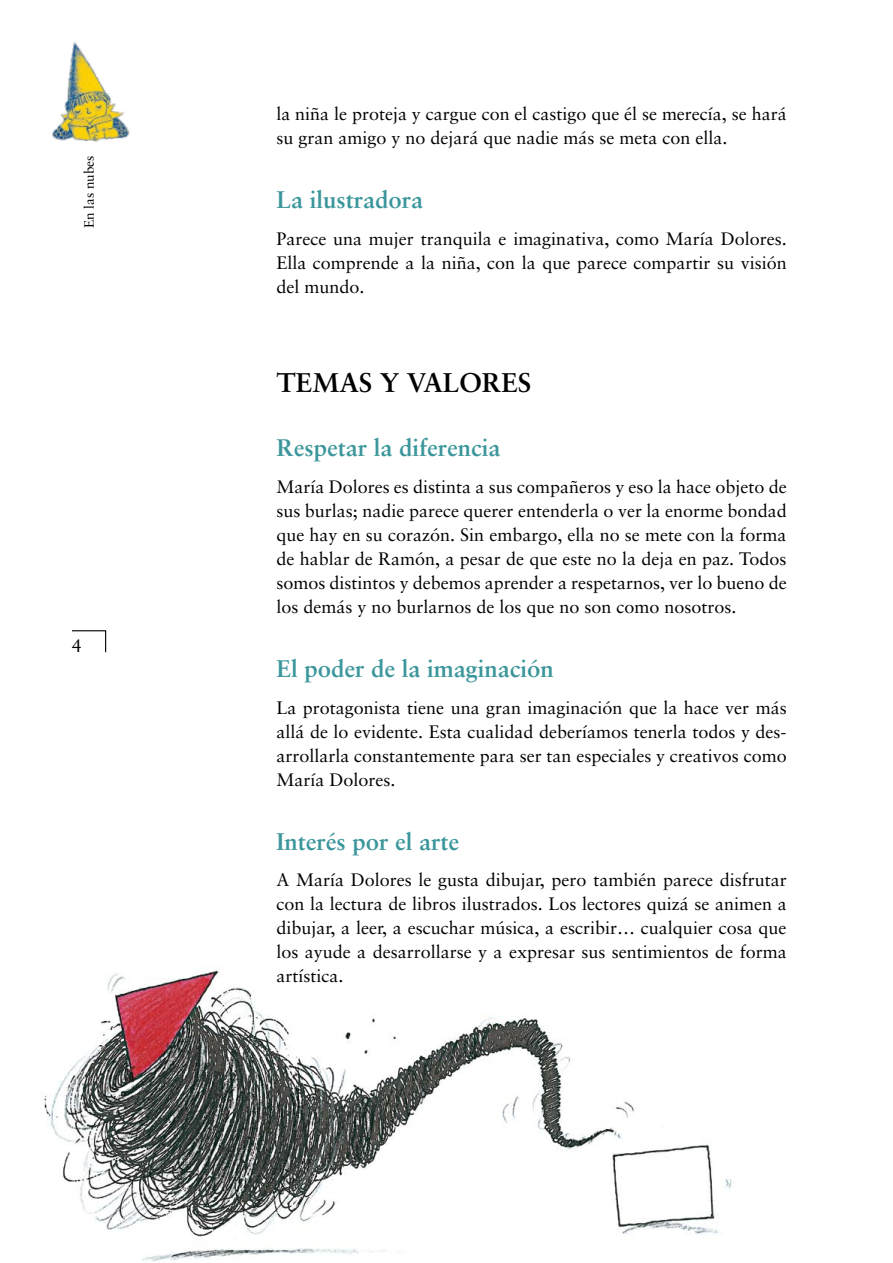
<style>
.page{position:relative;width:893px;height:1263px;background:#fff}
.page>*{position:absolute;margin:0;border:0;box-sizing:border-box;transform-origin:0 0}
.t1{font:700 27px "Sabon";color:#000}
.t2{font:700 24px "Sabon";color:#3b969b}
.t3{font:18px/24px "Sabon";color:#000;text-align:justify}
.t4{font:13.5px "Sabon";color:#000}
</style>
<div class="page">
<img style="left:44px;top:967px;width:688px;height:294px">
<svg style="left:72px;top:630px;width:35px;height:23px"></svg>
<img style="left:52px;top:42px;width:78px;height:100px">
<p class="t4" style="left:81px;top:228px;width:74px;rotate:-90deg">En las nubes</p>
<p class="t3" style="left:72px;top:634px;width:12px">4</p>
<p class="t3" style="left:276px;top:102px;width:512px">la niña le proteja y cargue con el castigo que él se merecía, se hará su gran amigo y no dejará que nadie más se meta con ella.</p>
<h2 class="t2" style="left:276px;top:185px;width:148px">La ilustradora</h2>
<p class="t3" style="left:276px;top:227px;width:512px">Parece una mujer tranquila e imaginativa, como María Dolores.<br>Ella comprende a la niña, con la que parece compartir su visión del mundo.</p>
<h1 class="t1" style="left:276px;top:366px;width:256px">Temas y valores</h1>
<h2 class="t2" style="left:276px;top:433px;width:225px">Respetar la diferencia</h2>
<p class="t3" style="left:276px;top:474px;width:512px">María Dolores es distinta a sus compañeros y eso la hace objeto de sus burlas; nadie parece querer entenderla o ver la enorme bondad que hay en su corazón. Sin embargo, ella no se mete con la forma de hablar de Ramón, a pesar de que este no la deja en paz. Todos somos distintos y debemos aprender a respetarnos, ver lo bueno de los demás y no burlarnos de los que no son como nosotros.</p>
<h2 class="t2" style="left:276px;top:654px;width:279px">El poder de la imaginación</h2>
<p class="t3" style="left:276px;top:695px;width:512px">La protagonista tiene una gran imaginación que la hace ver más allá de lo evidente. Esta cualidad deberíamos tenerla todos y des&shy;arrollarla constantemente para ser tan especiales y creativos como María Dolores.</p>
<h2 class="t2" style="left:276px;top:826px;width:184px">Interés por el arte</h2>
<p class="t3" style="left:276px;top:868px;width:512px">A María Dolores le gusta dibujar, pero también parece disfrutar con la lectura de libros ilustrados. Los lectores quizá se animen a dibujar, a leer, a escuchar música, a escribir… cualquier cosa que los ayude a desarrollarse y a expresar sus sentimientos de forma artística.</p>
</div>
